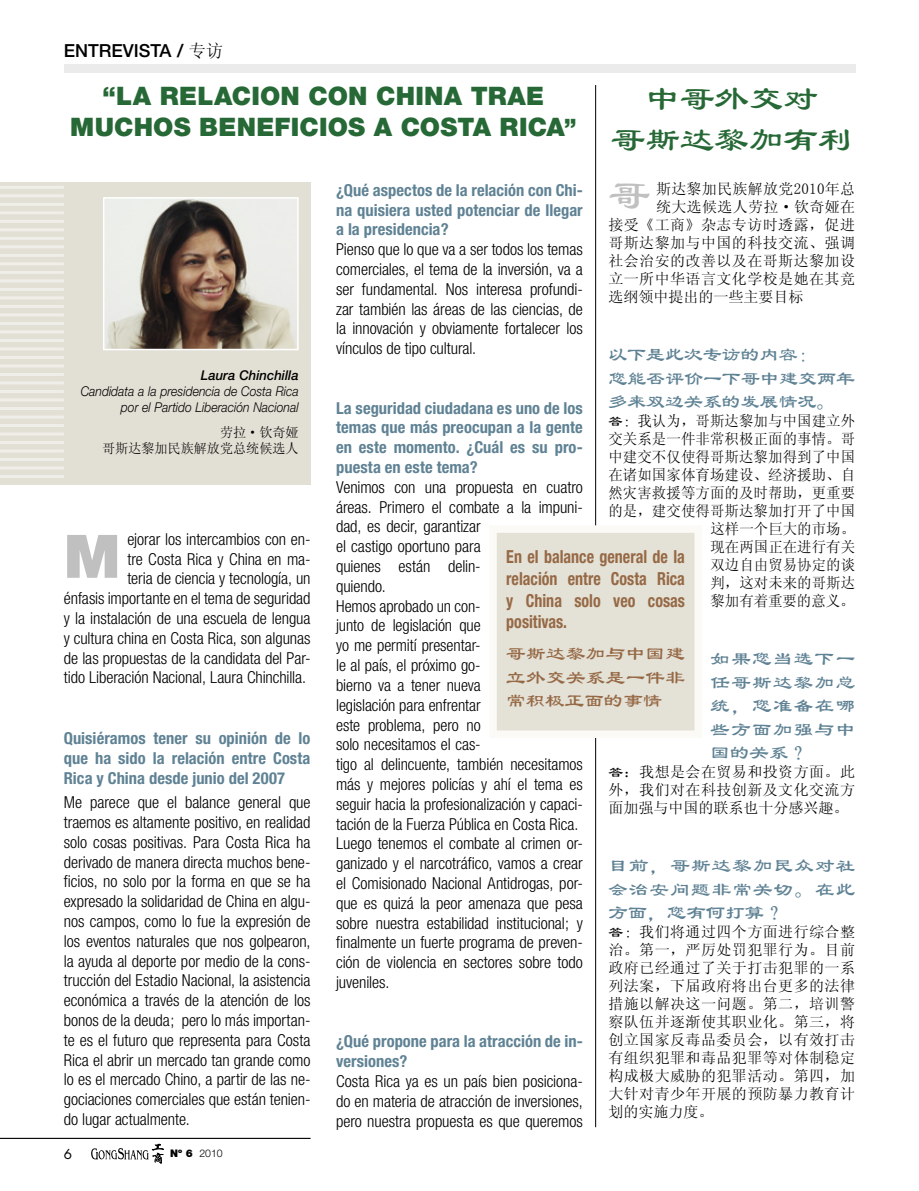
<style>
.page{position:relative;width:919px;height:1191px;background:#fff}
.page>*{position:absolute;margin:0;border:0;box-sizing:border-box;transform-origin:0 0}
.t1{font:900 60px "Helvetica Neue";color:#c0c0c0}
.t2{font:42px "Li Su";color:#c0c0c0}
.t3{font:34.5px/41.4px "Li Su";color:#276936;text-align:center}
.t4{font:900 25.5px/31.5px "Helvetica Neue";letter-spacing:.01em;color:#276936;text-align:center}
.t5{font:19.5px/23.4px "Li Su";letter-spacing:.06em;color:#5f8294;text-align:justify}
.t6{font:19.5px/23.4px "Li Su";color:#5f8294}
.t7{font:19.5px/23.4px "Li Su";letter-spacing:.02em;color:#966945;text-align:justify}
.t8{font:700 condensed 18px/21.6px "Helvetica Neue";color:#966945;text-align:justify;scale:.89 1}
.t9{font:500 18px "Helvetica Neue";color:#000}
.t10{font:300 condensed 16.5px/19.8px "Helvetica Neue";letter-spacing:-.005em;color:#000;text-align:justify}
.t11{font:700 condensed 16.5px/19.8px "Helvetica Neue";letter-spacing:.005em;color:#5f8294;text-align:justify}
.t12{font:15px/18px "Sim Sun";letter-spacing:.01em;color:#000;text-align:justify}
.t13{font:15px/18px "Sim Sun";letter-spacing:.01em;color:#000;text-align:right;scale:.96 1}
.t14{font:15px "Sim Sun";letter-spacing:.03em;color:#000}
.t15{font:italic 300 13.5px/16.2px "Helvetica Neue";color:#000;text-align:right;scale:.9 1}
.t16{font:13.5px/16.2px "Sim Sun";color:#000;text-align:right}
.t17{font:italic 500 13.5px "Helvetica Neue";color:#000}
.t18{font:13.5px "Futura";color:#000}
.t19{font:300 10.5px "Helvetica Neue";color:#000}
.s1{font-family:"Sim Sun";font-weight:400}
.s2{font-size:24px}
.s3{font-family:"Li Su"}
.s4{font-weight:900}
</style>
<div class="page">
<hr style="left:0;top:1137px;width:310px;height:2px;background:#000">
<svg style="left:91px;top:1143px;width:73px;height:20px"></svg>
<div style="left:64px;top:64px;width:791px;height:8px;background:#ebebeb"></div>
<hr style="left:595px;top:85px;width:1px;height:1042px;background:#000">
<div style="left:0;top:183px;width:310px;height:302px;background:#e2dfd4"></div>
<hr style="left:0;top:186px;width:64px;height:3px;background:#fff">
<hr style="left:0;top:194px;width:64px;height:3px;background:#fff">
<hr style="left:0;top:203px;width:64px;height:3px;background:#fff">
<hr style="left:0;top:211px;width:64px;height:3px;background:#fff">
<hr style="left:0;top:220px;width:64px;height:3px;background:#fff">
<hr style="left:0;top:228px;width:64px;height:3px;background:#fff">
<hr style="left:0;top:237px;width:64px;height:3px;background:#fff">
<hr style="left:0;top:245px;width:64px;height:3px;background:#fff">
<hr style="left:0;top:254px;width:64px;height:3px;background:#fff">
<hr style="left:0;top:262px;width:64px;height:3px;background:#fff">
<hr style="left:0;top:271px;width:64px;height:3px;background:#fff">
<hr style="left:0;top:279px;width:64px;height:3px;background:#fff">
<hr style="left:0;top:288px;width:64px;height:3px;background:#fff">
<hr style="left:0;top:296px;width:64px;height:3px;background:#fff">
<hr style="left:0;top:305px;width:64px;height:3px;background:#fff">
<hr style="left:0;top:313px;width:64px;height:3px;background:#fff">
<hr style="left:0;top:322px;width:64px;height:3px;background:#fff">
<hr style="left:0;top:330px;width:64px;height:3px;background:#fff">
<hr style="left:0;top:339px;width:64px;height:3px;background:#fff">
<hr style="left:0;top:347px;width:64px;height:3px;background:#fff">
<hr style="left:0;top:356px;width:64px;height:3px;background:#fff">
<hr style="left:0;top:364px;width:64px;height:3px;background:#fff">
<hr style="left:0;top:373px;width:64px;height:3px;background:#fff">
<hr style="left:0;top:381px;width:64px;height:3px;background:#fff">
<hr style="left:0;top:390px;width:64px;height:3px;background:#fff">
<hr style="left:0;top:398px;width:64px;height:3px;background:#fff">
<hr style="left:0;top:407px;width:64px;height:3px;background:#fff">
<hr style="left:0;top:415px;width:64px;height:3px;background:#fff">
<hr style="left:0;top:424px;width:64px;height:3px;background:#fff">
<hr style="left:0;top:432px;width:64px;height:3px;background:#fff">
<hr style="left:0;top:441px;width:64px;height:3px;background:#fff">
<hr style="left:0;top:449px;width:64px;height:3px;background:#fff">
<hr style="left:0;top:458px;width:64px;height:3px;background:#fff">
<hr style="left:0;top:466px;width:64px;height:3px;background:#fff">
<hr style="left:0;top:475px;width:64px;height:3px;background:#fff">
<img style="left:106px;top:200px;width:189px;height:147px">
<div style="left:103px;top:197px;width:195px;height:153px;border:2px solid #fff"></div>
<div style="left:489px;top:525px;width:213px;height:213px;background:#e4e1d7;border:8px solid #fcfaf7"></div>
<p class="t9" style="left:64px;top:39px;width:37px">ENTRE</p>
<p class="t9" style="left:123px;top:39px;width:102px">VISTA / <span class="s1">专访</span></p>
<h3 class="t4" style="left:70px;top:80px;width:507px">“LA RELACION CON CHINA TRAE<br>MUCHOS BENEFICIOS A COSTA RICA<span class="s2">”</span></h3>
<h3 class="t3" style="left:611px;top:78px;width:243px">中哥外交对<br>哥斯达黎加有利</h3>
<p class="t12" style="left:656px;top:179px;width:200px">斯达黎加民族解放党2010年总</p>
<p class="t12" style="left:656px;top:197px;width:200px">统大选候选人劳拉·钦奇娅在</p>
<p class="t14" style="left:608px;top:217px;width:248px">接受《工商》杂志专访时透露，促进</p>
<p class="t14" style="left:608px;top:235px;width:248px">哥斯达黎加与中国的科技交流、强调</p>
<p class="t14" style="left:608px;top:253px;width:248px">社会治安的改善以及在哥斯达黎加设</p>
<p class="t14" style="left:608px;top:271px;width:248px">立一所中华语言文化学校是她在其竞</p>
<p class="t12" style="left:608px;top:287px;width:197px">选纲领中提出的一些主要目标</p>
<h2 class="t2" style="left:608px;top:173px;width:43px">哥</h2>
<p class="t11" style="left:336px;top:180px;width:248px">¿Qué aspectos de la relación con Chi&shy;na quisiera usted potenciar de llegar a la presidencia?</p>
<p class="t10" style="left:336px;top:239px;width:248px">Pienso que lo que va a ser todos los temas comerciales, el tema de la inversión, va a ser fundamental. Nos interesa profundi&shy;zar también las áreas de las ciencias, de la innovación y obviamente fortalecer los vínculos de tipo cultural.</p>
<p class="t6" style="left:608px;top:343px;width:248px">以下是此次专访的内容：<br>您能否评价一下哥中建交两年多来双边关系的发展情况。</p>
<p class="t13" style="left:608px;top:411px;width:258px"><span class="s3">答：</span>我认为，哥斯达黎加与中国建立外交关系是一件非常积极正面的事情。哥中建交不仅使得哥斯达黎加得到了中国在诸如国家体育场建设、经济援助、自然灾害救援等方面的及时帮助，更重要的是，建交使得哥斯达黎加打开了中国这样一个巨大的市场。<br>现在两国正在进行有关<br>双边自由贸易协定的谈<br>判，这对未来的哥斯达<br>黎加有着重要的意义。</p>
<p class="t17" style="left:201px;top:367px;width:99px">Laura Chinchilla</p>
<p class="t15" style="left:81px;top:383px;width:244px">Candidata a la presidencia de Costa Rica por el Partido Liberación Nacional</p>
<p class="t16" style="left:102px;top:424px;width:198px">劳拉·钦奇娅<br>哥斯达黎加民族解放党总统候选人</p>
<p class="t11" style="left:336px;top:397px;width:248px">La seguridad ciudadana es uno de los temas que más preocupan a la gente en este momento. ¿Cuál es su pro&shy;puesta en este tema?</p>
<p class="t10" style="left:336px;top:477px;width:248px;text-align:left">Venimos con una propuesta en cuatro áreas. Primero el combate a la impuni&shy;dad, es decir, garantizar<br>el castigo oportuno para<br>quienes están delin-<br>quiendo.<br>Hemos aprobado un con-<br>junto de legislación que<br>yo me permití presentar-<br>le al país, el próximo go-<br>bierno va a tener nueva<br>legislación para enfrentar<br>este problema, pero no<br>solo necesitamos el cas-<br>tigo al delincuente, también necesitamos más y mejores policías y ahí el tema es seguir hacia la profesionalización y capaci&shy;tación de la Fuerza Pública en Costa Rica.<br>Luego tenemos el combate al crimen or&shy;ganizado y el narcotráfico, vamos a crear el Comisionado Nacional Antidrogas, por&shy;que es quizá la peor amenaza que pesa sobre nuestra estabilidad institucional; y finalmente un fuerte programa de preven&shy;ción de violencia en sectores sobre todo juveniles.</p>
<p class="t10" style="left:64px;top:529px;width:248px;text-align:right">ejorar los intercambios con en-<br>tre Costa Rica y China en ma-<br>teria de ciencia y tecnología, un<br>énfasis importante en el tema de seguridad y la instalación de una escuela de lengua y cultura china en Costa Rica, son algunas de las propuestas de la candidata del Par&shy;tido Liberación Nacional, Laura Chinchilla.</p>
<h1 class="t1" style="left:64px;top:520px;width:51px">M</h1>
<p class="t8" style="left:506px;top:546px;width:202px">En el balance general de la relación entre Costa Rica y China solo veo cosas positivas.</p>
<p class="t7" style="left:506px;top:642px;width:180px">哥斯达黎加与中国建立外交关系是一件非常积极正面的事情</p>
<p class="t5" style="left:710px;top:647px;width:146px">如果您当选下一任哥斯达黎加总统，您准备在哪些方面加强与中国的关系？</p>
<p class="t12" style="left:608px;top:762px;width:248px"><span class="s3">答</span>：我想是会在贸易和投资方面。此外，我们对在科技创新及文化交流方面加强与中国的联系也十分感兴趣。</p>
<p class="t11" style="left:64px;top:728px;width:248px">Quisiéramos tener su opinión de lo que ha sido la relación entre Costa Rica y China desde junio del 2007</p>
<p class="t10" style="left:64px;top:792px;width:248px">Me parece que el balance general que traemos es altamente positivo, en realidad solo cosas positivas. Para Costa Rica ha derivado de manera directa muchos bene&shy;ficios, no solo por la forma en que se ha expresado la solidaridad de China en algu&shy;nos campos, como lo fue la expresión de los eventos naturales que nos golpearon, la ayuda al deporte por medio de la cons&shy;trucción del Estadio Nacional, la asistencia económica a través de la atención de los bonos de la deuda; pero lo más importan&shy;te es el futuro que representa para Costa Rica el abrir un mercado tan grande como lo es el mercado Chino, a partir de las ne&shy;gociaciones comerciales que están tenien&shy;do lugar actualmente.</p>
<p class="t5" style="left:608px;top:854px;width:248px">目前，哥斯达黎加民众对社会治安问题非常关切。在此方面，您有何打算？</p>
<p class="t12" style="left:608px;top:923px;width:248px"><span class="s3">答：</span>我们将通过四个方面进行综合整治。第一，严厉处罚犯罪行为。目前政府已经通过了关于打击犯罪的一系列法案，下届政府将出台更多的法律措施以解决这一问题。第二，培训警察队伍并逐渐使其职业化。第三，将创立国家反毒品委员会，以有效打击有组织犯罪和毒品犯罪等对体制稳定构成极大威胁的犯罪活动。第四，加大针对青少年开展的预防暴力教育计划的实施力度。</p>
<p class="t11" style="left:336px;top:1031px;width:248px">¿Qué propone para la atracción de in&shy;versiones?</p>
<p class="t10" style="left:336px;top:1071px;width:248px">Costa Rica ya es un país bien posiciona&shy;do en materia de atracción de inversiones, pero nuestra propuesta es que queremos</p>
<p class="t18" style="left:64px;top:1144px;width:10px">6</p>
<p class="t19" style="left:170px;top:1146px;width:54px"><span class="s4">Nº 6</span> 2010</p>
</div>
